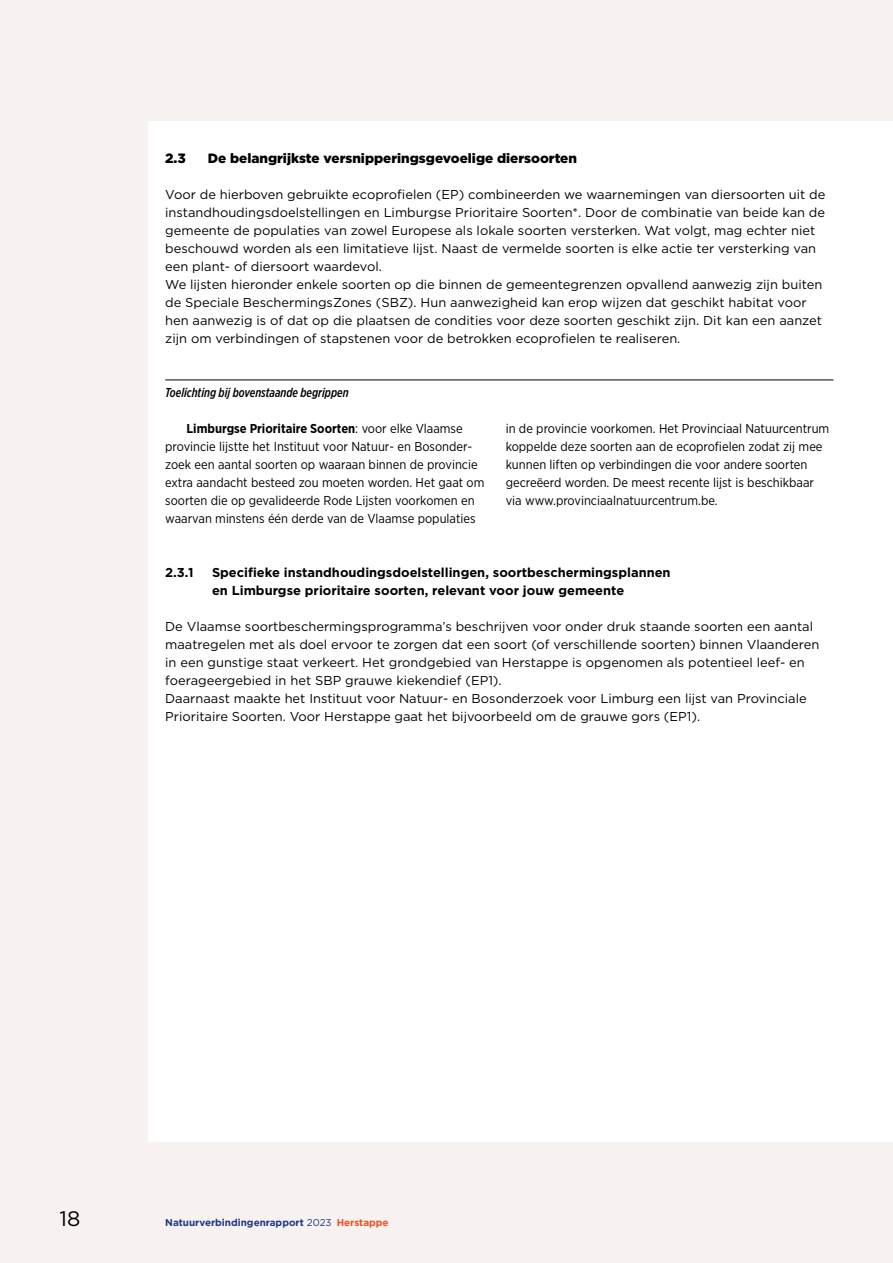
<style>
.page{position:relative;width:893px;height:1263px;background:#f7f1ef}
.page>*{position:absolute;margin:0;border:0;box-sizing:border-box;transform-origin:0 0}
.t1{font:21px "Gotham";color:#000}
.Titel_1_2{font:900 13.5px "Gotham";color:#000}
.Tekst_1_kolom_-recht{font:12.9px/18px "Gotham";color:#000}
.Toelichting_-_Tekst{font:12.9px/18px "Gotham Narrow";color:#000}
.Titel_1_2_3{font:700 12.9px/18px "Gotham";color:#000}
.Toelichting_-_Titel{font:italic 500 12.9px "Gotham X Narrow";color:#000}
.t2{font:700 9.9px "Gotham";color:#1d3983}
.s1{font-weight:700}
.s2{font-weight:400}
.s3{color:#eb5025}
</style>
<div class="page">
<div style="left:148px;top:121px;width:745px;height:1021px;background:#fff"></div>
<hr style="left:165px;top:380px;width:668px;height:1px;background:#000">
<p class="Titel_1_2" style="left:165px;top:149px;width:22px">2.3</p>
<p class="Titel_1_2" style="left:208px;top:149px;width:371px">De belangrijkste versnipperingsgevoelige diersoorten</p>
<p class="Tekst_1_kolom_-recht" style="left:165px;top:185px;width:662px">Voor de hierboven gebruikte ecoprofielen (EP) combineerden we waarnemingen van diersoorten uit de instandhoudingsdoelstellingen en Limburgse Prioritaire Soorten*. Door de combinatie van beide kan de gemeente de populaties van zowel Europese als lokale soorten versterken. Wat volgt, mag echter niet beschouwd worden als een limitatieve lijst. Naast de vermelde soorten is elke actie ter versterking van een plant- of diersoort waardevol.</p>
<p class="Tekst_1_kolom_-recht" style="left:165px;top:275px;width:659px">We lijsten hieronder enkele soorten op die binnen de gemeentegrenzen opvallend aanwezig zijn buiten de Speciale BeschermingsZones (SBZ). Hun aanwezigheid kan erop wijzen dat geschikt habitat voor hen aanwezig is of dat op die plaatsen de condities voor deze soorten geschikt zijn. Dit kan een aanzet zijn om verbindingen of stapstenen voor de betrokken ecoprofielen te realiseren.</p>
<p class="Toelichting_-_Titel" style="left:165px;top:385px;width:185px">Toelichting bij bovenstaande begrippen</p>
<p class="Toelichting_-_Tekst" style="left:165px;top:419px;width:321px;text-indent:21px"><span class="s1">Limburgse Prioritaire Soorten</span>: voor elke Vlaamse provincie lijstte het Instituut voor Natuur- en Bosonder&shy;zoek een aantal soorten op waaraan binnen de provincie extra aandacht besteed zou moeten worden. Het gaat om soorten die op gevalideerde Rode Lijsten voorkomen en waarvan minstens één derde van de Vlaamse populaties</p>
<p class="Toelichting_-_Tekst" style="left:506px;top:419px;width:325px">in de provincie voorkomen. Het Provinciaal Natuurcentrum koppelde deze soorten aan de ecoprofielen zodat zij mee kunnen liften op verbindingen die voor andere soorten gecreëerd worden. De meest recente lijst is beschikbaar via www.provinciaalnatuurcentrum.be.</p>
<p class="Titel_1_2_3" style="left:165px;top:564px;width:30px">2.3.1</p>
<p class="Titel_1_2_3" style="left:212px;top:564px;width:460px">Specifieke instandhoudingsdoelstellingen, soortbeschermingsplannen en Limburgse prioritaire soorten, relevant voor jouw gemeente</p>
<p class="Tekst_1_kolom_-recht" style="left:165px;top:617px;width:656px">De Vlaamse soortbeschermingsprogramma’s beschrijven voor onder druk staande soorten een aantal maatregelen met als doel ervoor te zorgen dat een soort (of verschillende soorten) binnen Vlaanderen in een gunstige staat verkeert. Het grondgebied van Herstappe is opgenomen als potentieel leef- en foerageergebied in het SBP grauwe kiekendief (EP1).</p>
<p class="Tekst_1_kolom_-recht" style="left:165px;top:689px;width:643px">Daarnaast maakte het Instituut voor Natuur- en Bosonderzoek voor Limburg een lijst van Provinciale<br>Prioritaire Soorten. Voor Herstappe gaat het bijvoorbeeld om de grauwe gors (EP1).</p>
<h1 class="t1" style="left:60px;top:1205px;width:22px">18</h1>
<p class="t2" style="left:165px;top:1215px;width:225px">Natuurverbindingenrapport <span class="s2">2023</span> <span class="s3">Herstappe</span></p>
</div>
